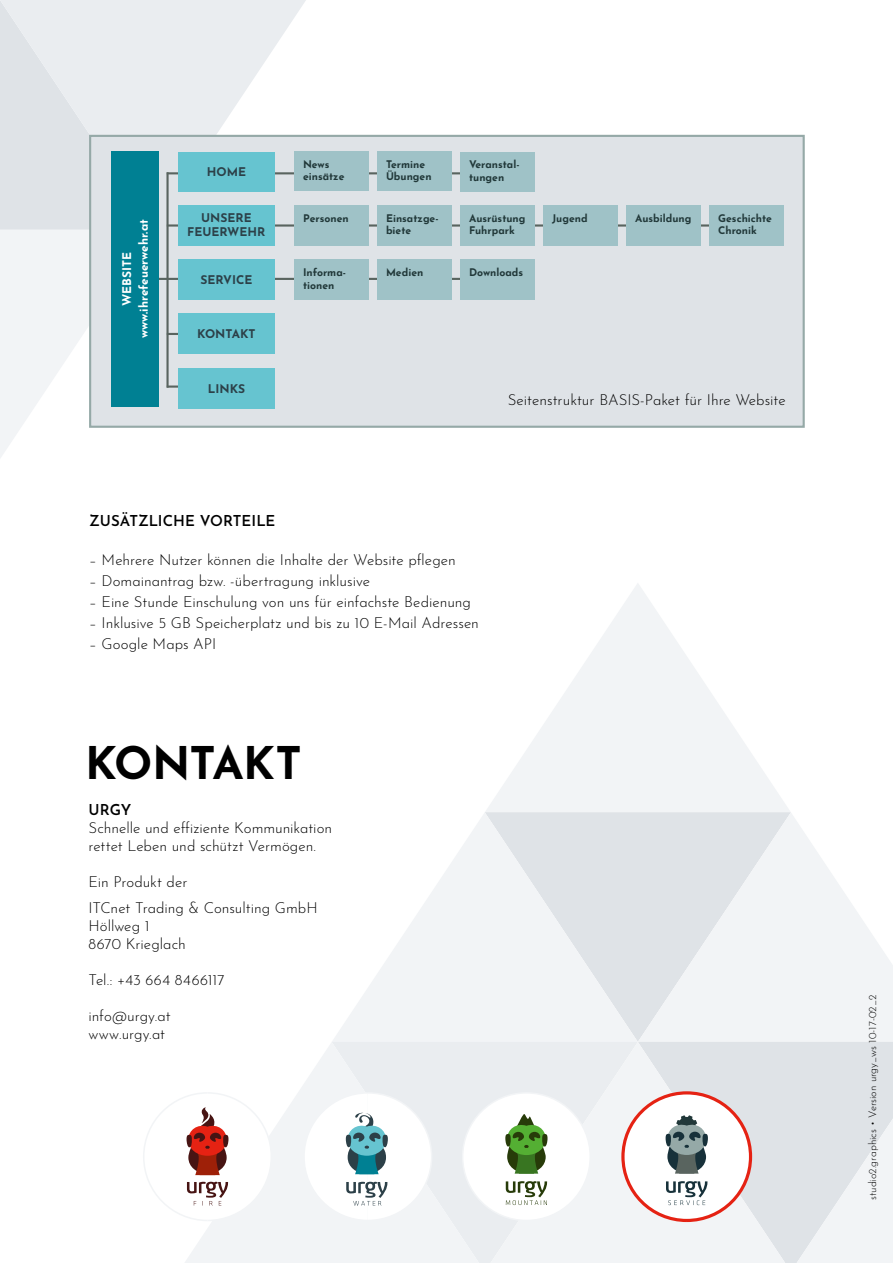
<style>
.page{position:relative;width:893px;height:1263px;background:#fff}
.page>*{position:absolute;margin:0;border:0;box-sizing:border-box;transform-origin:0 0}
.t1{font:700 45px "Josefin Sans";letter-spacing:-.02em;color:#000}
.t2{font:300 15px/18px "Josefin Sans";letter-spacing:-.005em;color:#000}
.t3{font:600 15px "Josefin Sans";letter-spacing:-.005em;color:#000}
.t4{font:700 12px "Josefin Sans";color:#2c4048}
.t5{font:700 12px/16.5px "Josefin Sans";color:#fff;text-align:center}
.t6{font:700 10.5px/12.6px "Josefin Sans";color:#213839}
.t7{font:300 10.5px "Josefin Sans";color:#000}
</style>
<div class="page">
<svg style="left:0;top:230px;width:89px;height:228px"></svg>
<svg style="left:0;top:0;width:306px;height:230px;background:#e9ecee"></svg>
<svg style="left:486px;top:584px;width:304px;height:228px;fill:#f2f4f6"></svg>
<svg style="left:638px;top:812px;width:255px;height:230px;fill:#f2f4f6"></svg>
<div style="left:785px;top:1042px;width:108px;height:221px;background:#dfe3e7"></div>
<svg style="left:332px;top:812px;width:306px;height:230px;fill:#f2f4f6"></svg>
<svg style="left:479px;top:1042px;width:11px;height:221px"></svg>
<svg style="left:797px;top:1118px;width:96px;height:145px"></svg>
<svg style="left:490px;top:1042px;width:295px;height:221px;fill:#eaedf0"></svg>
<svg style="left:185px;top:1042px;width:294px;height:221px;fill:#f2f4f6"></svg>
<svg style="left:143px;top:1091px;width:130px;height:131px"></svg>
<svg style="left:303px;top:1091px;width:130px;height:131px"></svg>
<div style="left:462px;top:1092px;width:129px;height:129px;background:#fff;border:2px solid #f2f4f6;border-radius:50%"></div>
<svg style="left:505px;top:1114px;width:42px;height:59px"></svg>
<svg style="left:506px;top:1181px;width:41px;height:24px"></svg>
<div style="left:621px;top:1091px;width:131px;height:131px;background:#fff;border:3px solid #e52213;border-radius:50%"></div>
<svg style="left:666px;top:1115px;width:42px;height:58px"></svg>
<svg style="left:666px;top:1181px;width:41px;height:24px"></svg>
<div style="left:89px;top:135px;width:716px;height:293px;background:#dfe3e7;border:2px solid #95a9a7"></div>
<hr style="left:154px;top:278px;width:349px;height:2px;background:#59645f">
<hr style="left:167px;top:172px;width:321px;height:2px;background:#59645f">
<hr style="left:167px;top:224px;width:558px;height:3px;background:#59645f">
<svg style="left:169px;top:333px;width:9px;height:2px"></svg>
<hr style="left:167px;top:385px;width:17px;height:3px;background:#59645f">
<hr style="left:166px;top:172px;width:3px;height:216px;background:#59645f">
<div style="left:111px;top:151px;width:48px;height:255px;background:#008093"></div>
<div style="left:178px;top:152px;width:97px;height:39px;background:#66c4d0"></div>
<div style="left:294px;top:151px;width:75px;height:39px;background:#9fc2c7"></div>
<div style="left:294px;top:205px;width:75px;height:41px;background:#9fc2c7"></div>
<div style="left:178px;top:205px;width:97px;height:41px;background:#66c4d0"></div>
<div style="left:178px;top:314px;width:97px;height:40px;background:#66c4d0"></div>
<div style="left:178px;top:368px;width:97px;height:40px;background:#66c4d0"></div>
<div style="left:378px;top:151px;width:74px;height:39px;background:#9fc2c7"></div>
<div style="left:378px;top:205px;width:74px;height:41px;background:#9fc2c7"></div>
<div style="left:461px;top:152px;width:74px;height:39px;background:#9fc2c7"></div>
<div style="left:461px;top:205px;width:74px;height:41px;background:#9fc2c7"></div>
<div style="left:544px;top:205px;width:74px;height:41px;background:#9fc2c7"></div>
<div style="left:627px;top:205px;width:74px;height:41px;background:#9fc2c7"></div>
<div style="left:710px;top:205px;width:74px;height:41px;background:#9fc2c7"></div>
<div style="left:294px;top:260px;width:75px;height:40px;background:#9fc2c7"></div>
<div style="left:178px;top:260px;width:97px;height:40px;background:#66c4d0"></div>
<div style="left:378px;top:260px;width:74px;height:40px;background:#9fc2c7"></div>
<div style="left:461px;top:260px;width:74px;height:40px;background:#9fc2c7"></div>
<p class="t5" style="left:117px;top:338px;width:120px;rotate:-90deg">WEBSITE www.ihrefeuerwehr.at</p>
<p class="t4" style="left:207px;top:161px;width:41px">HOME</p>
<p class="t6" style="left:303px;top:156px;width:43px">News einsätze</p>
<p class="t4" style="left:201px;top:207px;width:52px">UNSERE</p>
<p class="t6" style="left:303px;top:210px;width:47px">Personen</p>
<p class="t4" style="left:187px;top:221px;width:80px">FEUERWEHR</p>
<p class="t4" style="left:200px;top:269px;width:53px">SERVICE</p>
<p class="t4" style="left:197px;top:324px;width:60px">KONTAKT</p>
<p class="t4" style="left:208px;top:378px;width:39px">LINKS</p>
<p class="t6" style="left:303px;top:264px;width:45px">Informa&shy;tionen</p>
<p class="t6" style="left:386px;top:156px;width:47px">Termine<br>Übungen</p>
<p class="t6" style="left:386px;top:210px;width:54px">Einsatzge&shy;biete</p>
<p class="t6" style="left:469px;top:157px;width:52px">Veranstal&shy;tungen</p>
<p class="t6" style="left:469px;top:210px;width:58px">Ausrüstung<br>Fuhrpark</p>
<p class="t6" style="left:552px;top:210px;width:37px">Jugend</p>
<p class="t6" style="left:635px;top:210px;width:58px">Ausbildung</p>
<p class="t6" style="left:718px;top:210px;width:55px">Geschichte<br>Chronik</p>
<p class="t6" style="left:386px;top:264px;width:39px">Medien</p>
<p class="t6" style="left:469px;top:264px;width:56px">Downloads</p>
<p class="t2" style="left:508px;top:389px;width:279px">Seitenstruktur BASIS-Paket für Ihre Website</p>
<p class="t3" style="left:89px;top:508px;width:188px">ZUSÄTZLICHE VORTEILE</p>
<p class="t2" style="left:89px;top:549px;width:368px">– Mehrere Nutzer können die Inhalte der Website pflegen</p>
<p class="t2" style="left:89px;top:570px;width:282px">– Domainantrag bzw. -übertragung inklusive</p>
<p class="t2" style="left:89px;top:591px;width:383px">– Eine Stunde Einschulung von uns für einfachste Bedienung</p>
<p class="t2" style="left:89px;top:612px;width:391px">– Inklusive 5 GB Speicherplatz und bis zu 10 E-Mail Adressen</p>
<p class="t2" style="left:89px;top:633px;width:128px">– Google Maps API</p>
<h1 class="t1" style="left:85px;top:723px;width:218px">KONTAKT</h1>
<p class="t3" style="left:88px;top:797px;width:45px">URGY</p>
<p class="t2" style="left:88px;top:817px;width:245px">Schnelle und effiziente Kommunikation rettet Leben und schützt Vermögen.</p>
<p class="t2" style="left:88px;top:868px;width:231px;line-height:25.5px">Ein Produkt der<br>ITCnet Trading &amp; Consulting GmbH</p>
<p class="t2" style="left:88px;top:915px;width:99px">Höllweg 1<br>8670 Krieglach</p>
<p class="t2" style="left:88px;top:969px;width:138px">Tel.: +43 664 8466117</p>
<p class="t2" style="left:88px;top:1005px;width:84px">info@urgy.at www.urgy.at</p>
<p class="t7" style="left:864px;top:1200px;width:207px;rotate:-90deg">studio2.graphics • Version urgy_ws 10-17-02_2</p>
</div>
